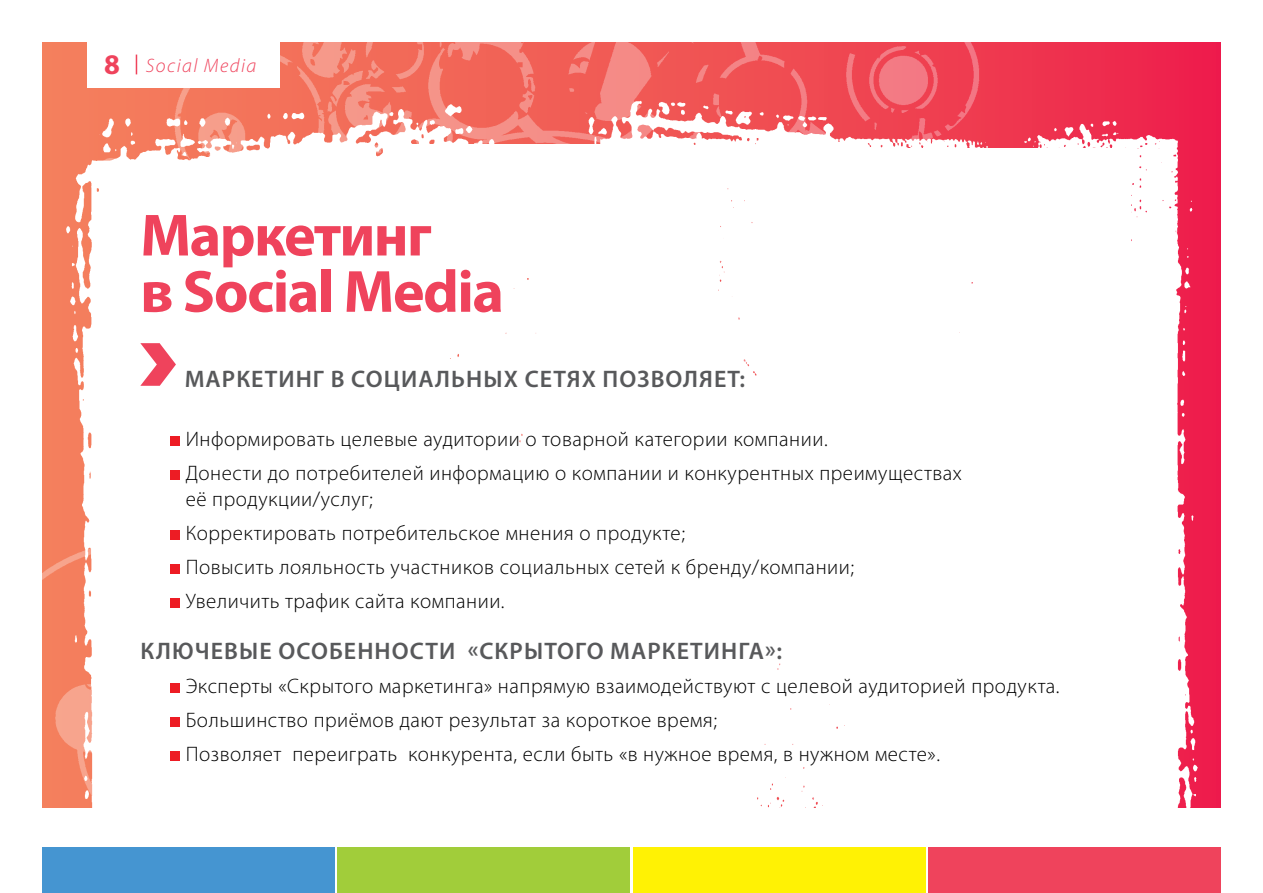
<style>
.page{position:relative;width:1263px;height:893px;background:#fff}
.page>*{position:absolute;margin:0;border:0;box-sizing:border-box;transform-origin:0 0}
.t1{font:700 60px/56.2px "Myriad Pro";letter-spacing:-.025em;color:#ef435c}
.t2{font:600 24px "Myriad Pro";letter-spacing:.045em;color:#58595b}
.t3{font:300 21px/34px "Myriad Pro";letter-spacing:.025em;color:#000}
.t4{font:italic 300 19.5px "Myriad Pro";letter-spacing:.075em;color:#ef435c}
.s1{font-weight:700;font-style:normal;font-size:28.5px}
</style>
<div class="page">
<div style="left:43px;top:847px;width:292px;height:46px;background:#4595d1"></div>
<div style="left:338px;top:847px;width:292px;height:46px;background:#a1cd3a"></div>
<div style="left:633px;top:847px;width:292px;height:46px;background:#fff204"></div>
<div style="left:928px;top:847px;width:292px;height:46px;background:#ef435c"></div>
<img style="left:43px;top:42px;width:956px;height:36px">
<img style="left:42px;top:43px;width:700px;height:765px">
<img style="left:531px;top:78px;width:690px;height:730px">
<div style="left:395px;top:145px;width:263px;height:133px;background:#fff"></div>
<div style="left:840px;top:149px;width:291px;height:133px;background:#fff"></div>
<div style="left:133px;top:0;width:147px;height:87px;background:#fff"></div>
<div style="left:87px;top:0;width:49px;height:87px;background:#fff"></div>
<svg style="left:136px;top:55px;width:1px;height:19px"></svg>
<div style="left:170px;top:436px;width:10px;height:10px;background:#ed1c24"></div>
<div style="left:170px;top:470px;width:10px;height:10px;background:#ed1c24"></div>
<div style="left:170px;top:530px;width:10px;height:10px;background:#ed1c24"></div>
<div style="left:170px;top:564px;width:10px;height:10px;background:#ed1c24"></div>
<div style="left:170px;top:598px;width:10px;height:10px;background:#ed1c24"></div>
<div style="left:170px;top:683px;width:10px;height:10px;background:#ed1c24"></div>
<div style="left:170px;top:717px;width:10px;height:10px;background:#ed1c24"></div>
<div style="left:170px;top:751px;width:10px;height:10px;background:#ed1c24"></div>
<svg style="left:140px;top:343px;width:36px;height:43px"></svg>
<p class="t4" style="left:104px;top:55px;width:154px"><span class="s1">8</span> Social Media</p>
<h1 class="t1" style="left:140px;top:205px;width:365px">Маркетинг<br>в Social Media</h1>
<p class="t2" style="left:185px;top:363px;width:562px">Маркетинг в социальных сетях позволяет:</p>
<p class="t3" style="left:186px;top:422px;width:778px">Информировать целевые аудитории о товарной категории компании.<br>Донести до потребителей информацию о компании и конкурентных преимуществах</p>
<p class="t3" style="left:186px;top:482px;width:670px">её продукции/услуг;<br>Корректировать потребительское мнения о продукте;<br>Повысить лояльность участников социальных сетей к бренду/компании; Увеличить трафик сайта компании.</p>
<p class="t2" style="left:141px;top:635px;width:643px">Ключевые особенности «Скрытого маркетинга»:</p>
<p class="t3" style="left:186px;top:669px;width:875px">Эксперты «Скрытого маркетинга» напрямую взаимодействуют с целевой аудиторией продукта.<br>Большинство приёмов дают результат за короткое время;<br>Позволяет переиграть конкурента, если быть «в нужное время, в нужном месте».</p>
</div>
